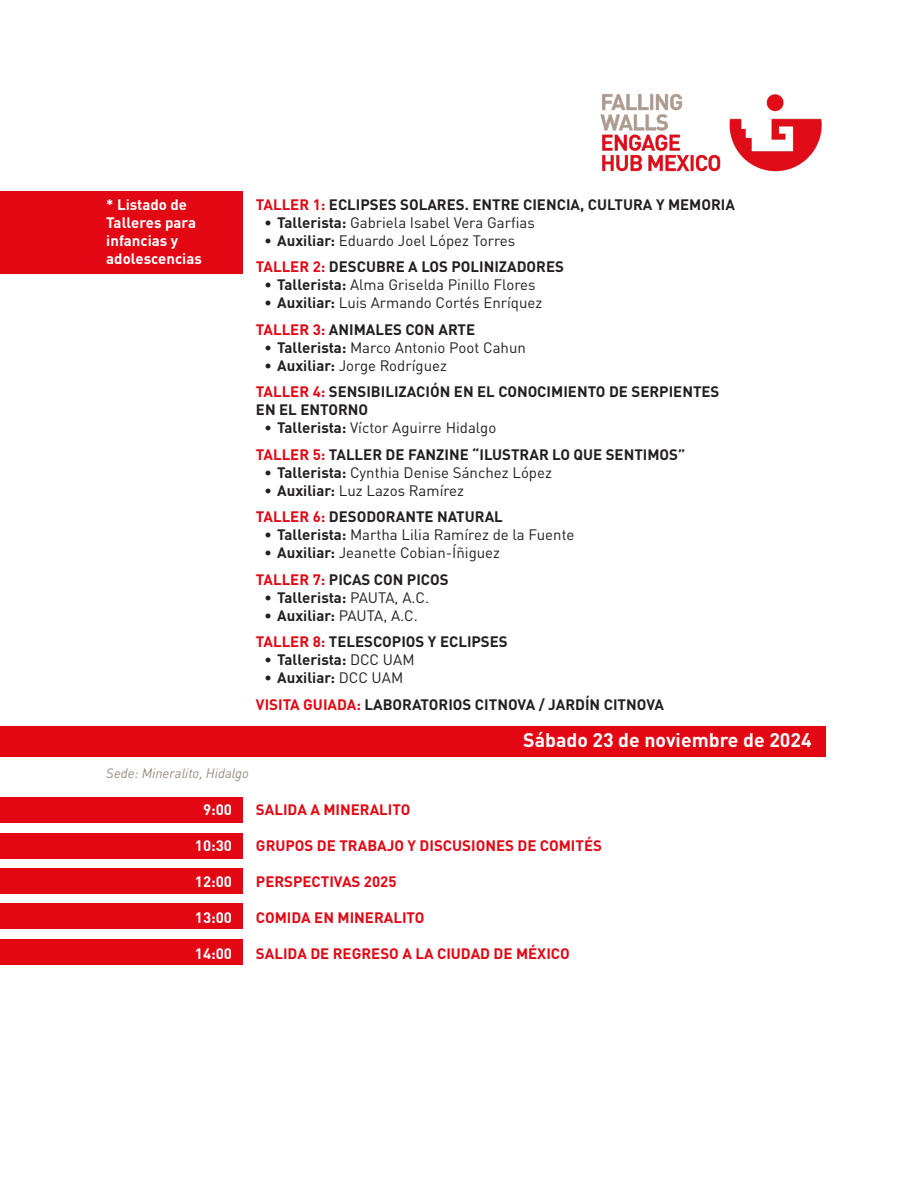
<style>
.page{position:relative;width:918px;height:1188px;background:#fff}
.page>*{position:absolute;margin:0;border:0;box-sizing:border-box;transform-origin:0 0}
.t1{font:700 19.5px "DINOT";color:#fff}
.t2{font:700 15px/18px "DINOT";color:#231f20}
.t3{font:15px "DINOT";color:#231f20}
.t4{font:700 15px "DINOT";color:#e30613}
.t5{font:700 15px/18px "DINOT";color:#fff}
.Paragraph_Style_1{font:italic 13.5px "DINOT";color:#988a7d}
.s1{color:#e30613}
.s2{font-weight:700}
.s3{font-weight:400}
</style>
<div class="page">
<div style="left:0;top:191px;width:242px;height:83px;background:#e30613"></div>
<div style="left:0;top:726px;width:826px;height:31px;background:#e30613"></div>
<div style="left:0;top:797px;width:242px;height:26px;background:#e30613"></div>
<div style="left:0;top:833px;width:242px;height:25px;background:#e30613"></div>
<div style="left:0;top:868px;width:242px;height:26px;background:#e30613"></div>
<div style="left:0;top:903px;width:242px;height:26px;background:#e30613"></div>
<div style="left:0;top:940px;width:242px;height:25px;background:#e30613"></div>
<img style="left:600px;top:93px;width:222px;height:79px">
<p class="t5" style="left:106px;top:195px;width:97px">* Listado de<br>Talleres para infancias y adolescencias</p>
<p class="t2" style="left:256px;top:195px;width:481px"><span class="s1">TALLER 1:</span> ECLIPSES SOLARES. ENTRE CIENCIA, CULTURA Y MEMORIA</p>
<p class="t3" style="left:264px;top:213px;width:272px"><span class="s2">• Tallerista:</span> Gabriela Isabel Vera Garfias</p>
<p class="t3" style="left:264px;top:231px;width:252px"><span class="s2">• Auxiliar:</span> Eduardo Joel López Torres</p>
<p class="t2" style="left:256px;top:258px;width:310px"><span class="s1">TALLER 2:</span> DESCUBRE A LOS POLINIZADORES</p>
<p class="t3" style="left:264px;top:276px;width:273px"><span class="s2">• Tallerista:</span> Alma Griselda Pinillo Flores</p>
<p class="t3" style="left:264px;top:294px;width:279px"><span class="s2">• Auxiliar:</span> Luis Armando Cortés Enríquez</p>
<p class="t2" style="left:256px;top:320px;width:221px"><span class="s1">TALLER 3:</span> ANIMALES CON ARTE</p>
<p class="t3" style="left:264px;top:338px;width:263px"><span class="s2">• Tallerista:</span> Marco Antonio Poot Cahun</p>
<p class="t3" style="left:264px;top:356px;width:184px"><span class="s2">• Auxiliar:</span> Jorge Rodríguez</p>
<p class="t2" style="left:256px;top:383px;width:465px"><span class="s1">TALLER 4:</span> SENSIBILIZACIÓN EN EL CONOCIMIENTO DE SERPIENTES<br>EN EL ENTORNO</p>
<p class="t3" style="left:264px;top:419px;width:233px"><span class="s2">• Tallerista:</span> Víctor Aguirre Hidalgo</p>
<p class="t2" style="left:256px;top:445px;width:431px"><span class="s1">TALLER 5:</span> TALLER DE FANZINE “ILUSTRAR LO QUE SENTIMOS”</p>
<p class="t3" style="left:264px;top:463px;width:289px"><span class="s2">• Tallerista:</span> Cynthia Denise Sánchez López</p>
<p class="t3" style="left:264px;top:481px;width:201px"><span class="s2">• Auxiliar:</span> Luz Lazos Ramírez</p>
<p class="t2" style="left:256px;top:508px;width:248px"><span class="s1">TALLER 6:</span> DESODORANTE NATURAL</p>
<p class="t3" style="left:264px;top:526px;width:312px"><span class="s2">• Tallerista:</span> Martha Lilia Ramírez de la Fuente</p>
<p class="t3" style="left:264px;top:544px;width:237px"><span class="s2">• Auxiliar:</span> Jeanette Cobian-Íñiguez</p>
<p class="t2" style="left:256px;top:570px;width:194px"><span class="s1">TALLER 7:</span> PICAS CON PICOS</p>
<p class="t2" style="left:264px;top:588px;width:166px">• Tallerista: <span class="s3">PAUTA, A.C.</span></p>
<p class="t2" style="left:264px;top:606px;width:155px">• Auxiliar: <span class="s3">PAUTA, A.C.</span></p>
<p class="t2" style="left:256px;top:633px;width:253px"><span class="s1">TALLER 8:</span> TELESCOPIOS Y ECLIPSES</p>
<p class="t2" style="left:264px;top:651px;width:152px">• Tallerista: <span class="s3">DCC UAM</span></p>
<p class="t2" style="left:264px;top:669px;width:140px">• Auxiliar: <span class="s3">DCC UAM</span></p>
<p class="t2" style="left:256px;top:695px;width:410px"><span class="s1">VISITA GUIADA:</span> LABORATORIOS CITNOVA / JARDÍN CITNOVA</p>
<p class="t1" style="left:523px;top:727px;width:290px">Sábado 23 de noviembre de 2024</p>
<p class="Paragraph_Style_1" style="left:106px;top:765px;width:144px">Sede: Mineralito, Hidalgo</p>
<p class="t5" style="left:203px;top:800px;width:31px">9:00</p>
<p class="t5" style="left:195px;top:836px;width:39px">10:30</p>
<p class="t5" style="left:195px;top:872px;width:39px">12:00</p>
<p class="t5" style="left:195px;top:908px;width:39px">13:00</p>
<p class="t5" style="left:195px;top:944px;width:39px">14:00</p>
<p class="t4" style="left:256px;top:799px;width:156px">SALIDA A MINERALITO</p>
<p class="t4" style="left:256px;top:835px;width:348px">GRUPOS DE TRABAJO Y DISCUSIONES DE COMITÉS</p>
<p class="t4" style="left:256px;top:871px;width:142px">PERSPECTIVAS 2025</p>
<p class="t4" style="left:256px;top:907px;width:170px">COMIDA EN MINERALITO</p>
<p class="t4" style="left:256px;top:943px;width:315px">SALIDA DE REGRESO A LA CIUDAD DE MÉXICO</p>
</div>
